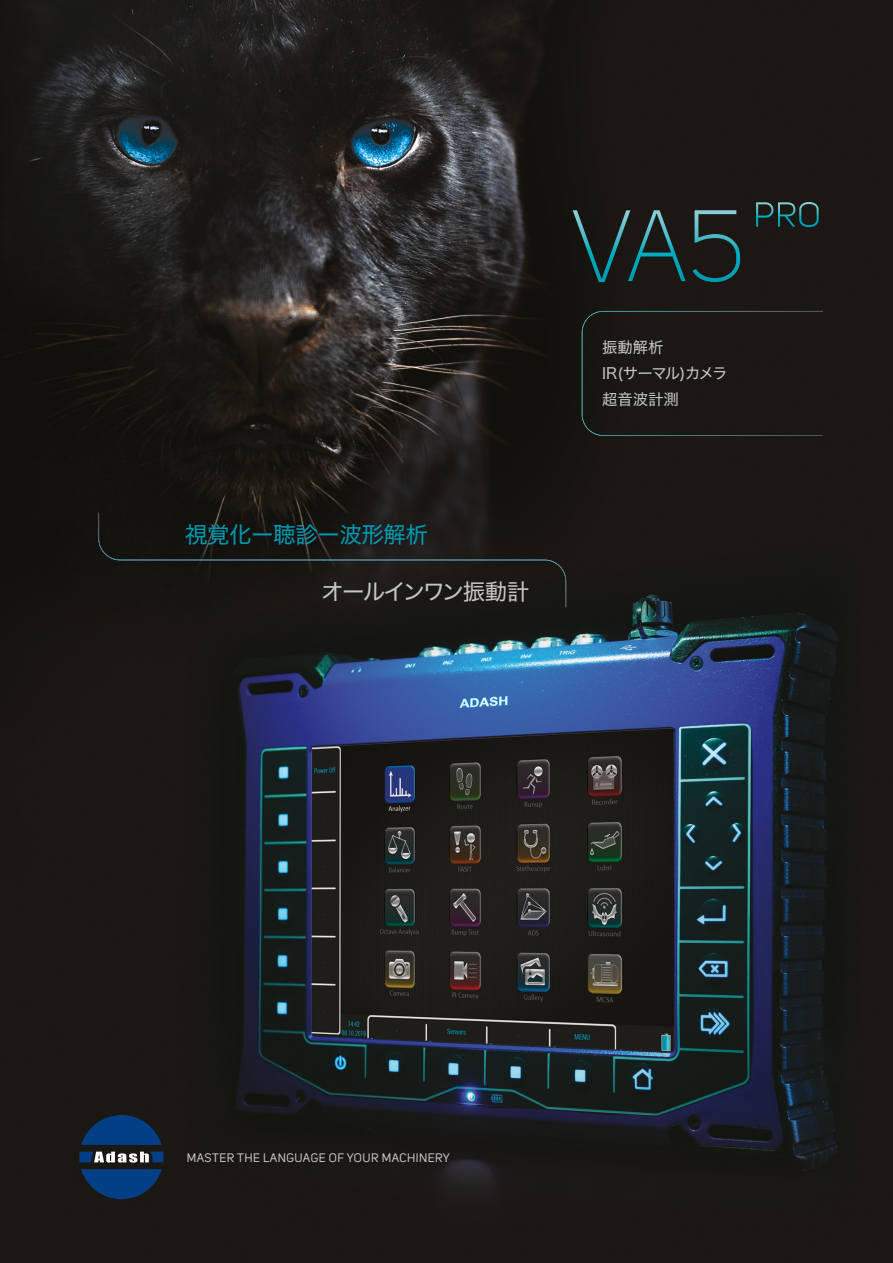
<style>
.page{position:relative;width:893px;height:1263px;background:#fff}
.page>*{position:absolute;margin:0;border:0;box-sizing:border-box;transform-origin:0 0}
.t1{font:22.5px "Hiragino Sans W4 90 pv RKSJ H";letter-spacing:-.02em;color:#0099b1}
.t2{font:22.5px "Hiragino Sans W4 90 pv RKSJ H";letter-spacing:-.075em;color:#c6c6c6}
.t3{font:15.3px/26px "Hiragino Sans W4 90 pv RKSJ H";color:#c6c6c6}
.t4{font:12px "Uni Sans";letter-spacing:.04em;color:#c6c6c6}
</style>
<div class="page">
<img style="left:0;top:0;width:893px;height:1263px">
<svg style="left:79px;top:1115px;width:85px;height:84px;background:#18385b"></svg>
<div style="left:582px;top:311px;width:241px;height:125px;background:#1b1813"></div>
<svg style="left:573px;top:210px;width:167px;height:72px;background:#1e302f"></svg>
<svg style="left:756px;top:202px;width:63px;height:25px;background:#234041"></svg>
<img style="left:98px;top:513px;width:225px;height:47px">
<div style="left:322px;top:560px;width:244px;height:47px;background:#1c1914"></div>
<h1 class="t1" style="left:185px;top:526px;width:244px">視覚化ー聴診ー波形解析</h1>
<h1 class="t2" style="left:321px;top:583px;width:210px">オールインワン振動計</h1>
<p class="t3" style="left:602px;top:337px;width:127px">振動解析<br>IR(サーマル)カメラ超音波計測</p>
<p class="t4" style="left:187px;top:1152px;width:264px">MASTER THE LANGUAGE OF YOUR MACHINERY</p>
</div>
